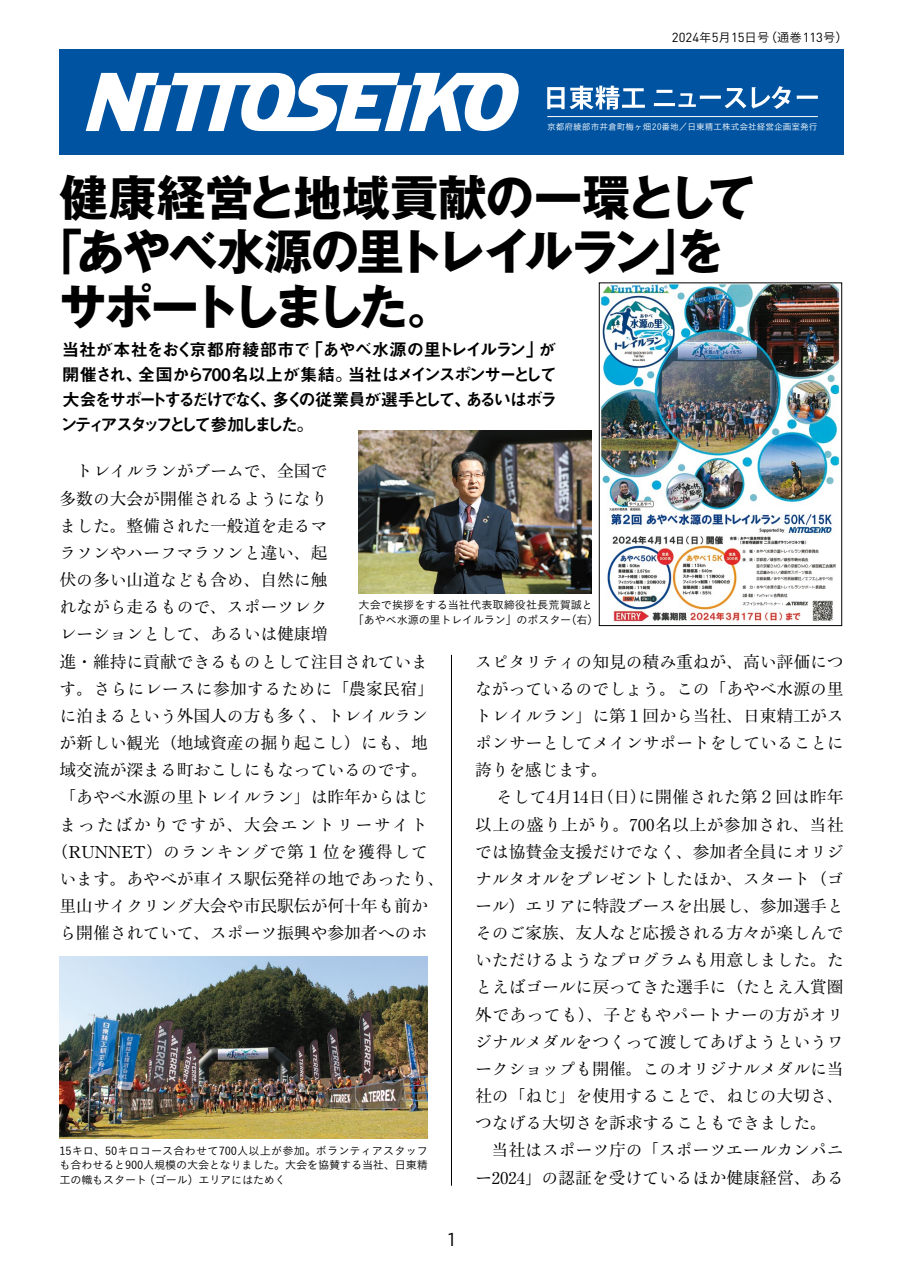
<style>
.page{position:relative;width:903px;height:1275px;background:#fff}
.page>*{position:absolute;margin:0;border:0;box-sizing:border-box;transform-origin:0 0}
.t1{font:700 48.3px "Gothic MB101 Pr 6 N";letter-spacing:-.055em;color:#000}
.t2{font:700 48.3px "Gothic MB101 Pr 6 N";letter-spacing:-.01em;color:#000}
.t3{font:700 48.3px "Gothic MB101 Pr 6 N";letter-spacing:-.12em;color:#000}
.t4{font:18.55px "Gotham";color:#000}
.t5{font:17.32px/24.8px "Midashi Go Pr 6 N MB31";letter-spacing:-.19em;color:#000;text-align:justify}
.t6{font:500 16.8px/27.1px "Ro H Min Sink Pro";color:#000}
.t7{font:500 16.8px "Ro H Min Sink Pro";letter-spacing:.06em;color:#000}
.t8{font:500 16.8px "Ro H Min Sink Pro";letter-spacing:.02em;color:#000}
.t9{font:500 16.8px "Ro H Min Sink Pro";letter-spacing:.11em;color:#000}
.t10{font:12.95px "DINOT";color:#000}
.t11{font:11.2px/14.9px "Koburina Go Std N W3";letter-spacing:-.02em;color:#000;text-align:center}
.t12{font:8.75px "Koburina Go Std N W3";color:#fff}
.s1{font-family:"Koburina Go Std N W3";font-size:12.42px}
.s2{font-family:"Gothic BBB Pr 6 N";font-weight:500}
.s3{font-family:"Yu Go Pr 6 N";font-weight:500}
</style>
<div class="page">
<div style="left:60px;top:50px;width:784px;height:105px;background:#0053a1"></div>
<svg style="left:86px;top:73px;width:433px;height:58px"></svg>
<svg style="left:547px;top:86px;width:98px;height:24px"></svg>
<hr style="left:654px;top:103px;width:21px;height:3px;background:#fff">
<hr style="left:656px;top:90px;width:16px;height:3px;background:#fff">
<svg style="left:678px;top:86px;width:113px;height:23px"></svg>
<svg style="left:797px;top:96px;width:21px;height:3px"></svg>
<hr style="left:547px;top:116px;width:271px;height:1px;background:#fff">
<hr style="left:451px;top:655px;width:1px;height:531px;background:#000">
<img style="left:601px;top:285px;width:239px;height:337px">
<div style="left:599px;top:283px;width:243px;height:343px;border:1px solid #000"></div>
<img style="left:359px;top:430px;width:233px;height:163px">
<img style="left:60px;top:957px;width:368px;height:181px">
<p class="t10" style="left:672px;top:29px;width:177px">2024<span class="s1">年</span>5<span class="s1">月</span>15<span class="s1">日号（通巻</span>113<span class="s1">号）</span></p>
<p class="t12" style="left:547px;top:120px;width:272px">京都府綾部市井倉町梅ヶ畑20番地／日東精工株式会社経営企画室発行</p>
<h1 class="t2" style="left:60px;top:157px;width:698px">健康経営と地域貢献の一環として</h1>
<h1 class="t1" style="left:35px;top:212px;width:691px">「あやべ水源の里トレイルラン」を</h1>
<h1 class="t3" style="left:59px;top:266px;width:397px">サポートしました。</h1>
<p class="t5" style="left:60px;top:337px;width:499px">当社が本社をおく京都府綾部市で「あやべ水源の里トレイルラン」が開催され、全国から700名以上が集結。当社はメインスポンサーとして大会をサポートするだけでなく、多くの従業員が選手として、あるいはボランティアスタッフとして参加しました。</p>
<p class="t6" style="left:60px;top:459px;width:269px">　トレイルランがブームで、全国で</p>
<p class="t6" style="left:60px;top:486px;width:269px">多数の大会が開催されるようになり</p>
<p class="t6" style="left:60px;top:513px;width:269px">ました。整備された一般道を走るマ</p>
<p class="t6" style="left:60px;top:540px;width:269px">ラソンやハーフマラソンと違い、起</p>
<p class="t6" style="left:60px;top:567px;width:269px">伏の多い山道なども含め、自然に触</p>
<p class="t6" style="left:60px;top:595px;width:269px">れながら走るもので、スポーツレク</p>
<p class="t6" style="left:60px;top:622px;width:269px">レーションとして、あるいは健康増</p>
<p class="t6" style="left:60px;top:649px;width:370px">進・維持に貢献できるものとして注目されていま</p>
<p class="t8" style="left:60px;top:678px;width:376px">す。さらにレースに参加するために「農家民宿」</p>
<p class="t6" style="left:60px;top:703px;width:370px">に泊まるという外国人の方も多く、トレイルラン</p>
<p class="t6" style="left:60px;top:730px;width:370px">が新しい観光（地域資産の掘り起こし）にも、地</p>
<p class="t6" style="left:60px;top:758px;width:370px">域交流が深まる町おこしにもなっているのです。</p>
<p class="t6" style="left:60px;top:785px;width:370px">「あやべ水源の里トレイルラン」は昨年からはじ</p>
<p class="t9" style="left:60px;top:814px;width:370px">まったばかりですが、大会エントリーサイト</p>
<p class="t7" style="left:51px;top:841px;width:378px">（RUNNET）のランキングで第１位を獲得して</p>
<p class="t6" style="left:60px;top:866px;width:387px">います。あやべが車イス駅伝発祥の地であったり、</p>
<p class="t6" style="left:60px;top:893px;width:370px">里山サイクリング大会や市民駅伝が何十年も前か</p>
<p class="t6" style="left:60px;top:920px;width:370px">ら開催されていて、スポーツ振興や参加者へのホ</p>
<p class="t11" style="left:353px;top:598px;width:247px">大会で挨拶をする当社代表取締役社長荒賀誠と<span class="s2">「</span>あやべ水源の里トレイルラン<span class="s2">」</span>のポスター（右）</p>
<p class="t6" style="left:475px;top:649px;width:370px">スピタリティの知見の積み重ねが、高い評価につながっているのでしょう。この「あやべ水源の里トレイルラン」に第１回から当社、日東精工がスポンサーとしてメインサポートをしていることに誇りを感じます。<br>　そして4月14日（日）に開催された第２回は昨年以上の盛り上がり。700名以上が参加され、当社では協賛金支援だけでなく、参加者全員にオリジナルタオルをプレゼントしたほか、スタート（ゴール）エリアに特設ブースを出展し、参加選手とそのご家族、友人など応援される方々が楽しんでいただけるようなプログラムも用意しました。たとえばゴールに戻ってきた選手に（たとえ入賞圏外であっても）、子どもやパートナーの方がオリジナルメダルをつくって渡してあげようというワークショップも開催。このオリジナルメダルに当社の「ねじ」を使用することで、ねじの大切さ、つなげる大切さを訴求することもできました。　当社はスポーツ庁の「スポーツエールカンパニー2024」の認証を受けているほか健康経営、ある</p>
<p class="t11" style="left:59px;top:1143px;width:370px;text-align:justify"><span class="s3">15</span>キロ、<span class="s3">50</span>キロコース合わせて<span class="s3">700</span>人以上が参加。ボランティアスタッフも合わせると<span class="s3">900</span>人規模の大会となりました。大会を協賛する当社、日東精工の幟もスタート（ゴール）エリアにはためく</p>
<p class="t4" style="left:448px;top:1228px;width:8px">1</p>
</div>
